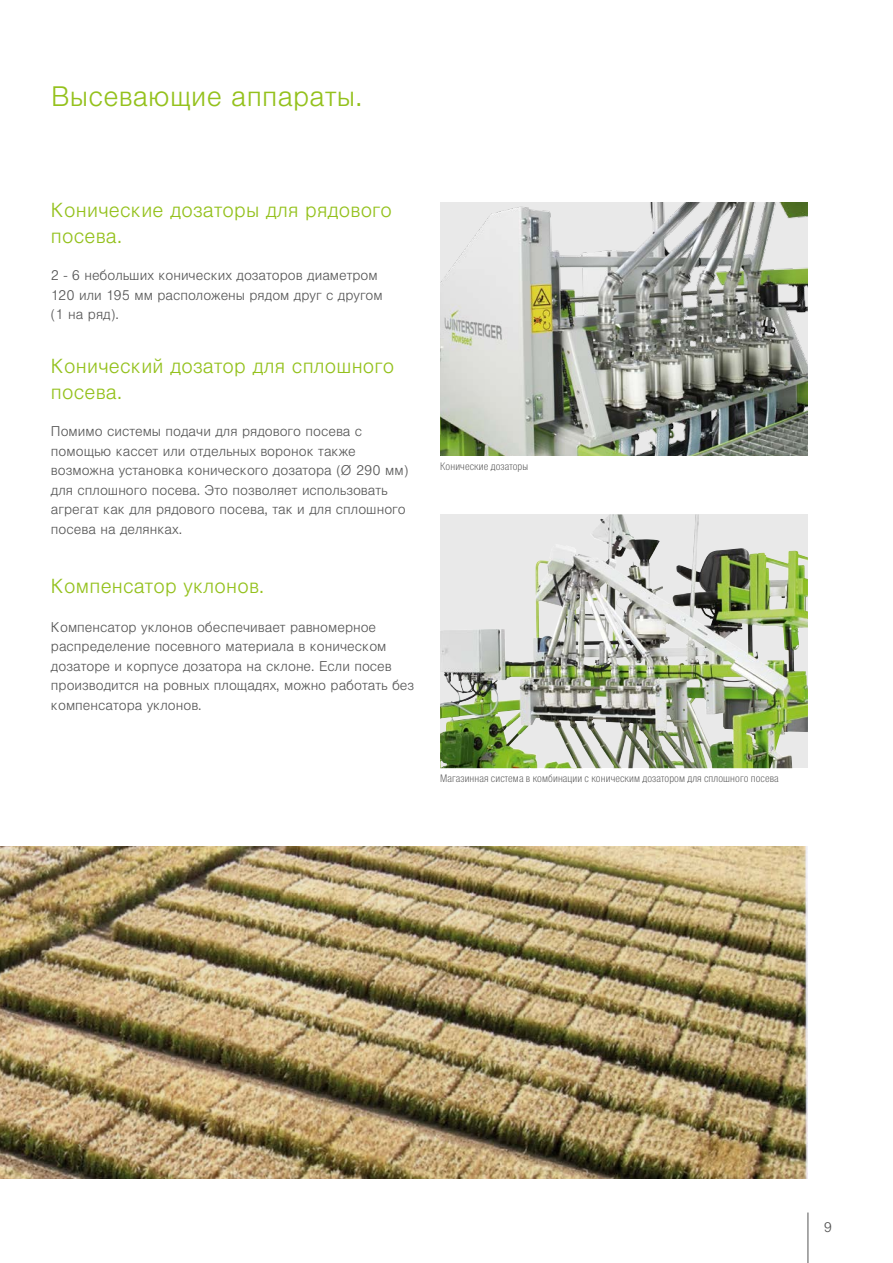
<style>
.page{position:relative;width:893px;height:1263px;background:#fff}
.page>*{position:absolute;margin:0;border:0;box-sizing:border-box;transform-origin:0 0}
.t1{font:300 27px "Nimbus San LOT";letter-spacing:.01em;color:#94c11c}
.t2{font:300 19.5px/25.5px "Nimbus San LOT";letter-spacing:.01em;color:#94c11c}
.t3{font:300 13.5px/19.5px "Nimbus San LOT";color:#565656}
.t4{font:10.5px "Nimbus San LOT Lig Con";letter-spacing:.01em;color:#565656}
</style>
<div class="page">
<hr style="left:808px;top:1212px;width:1px;height:51px;background:#565656">
<img style="left:440px;top:202px;width:368px;height:254px">
<img style="left:440px;top:514px;width:368px;height:254px">
<img style="left:440px;top:514px;width:255px;height:163px">
<img style="left:0;top:846px;width:808px;height:332px">
<h1 class="t1" style="left:51px;top:81px;width:313px">Высевающие аппараты.</h1>
<h2 class="t2" style="left:51px;top:198px;width:343px">Конические дозаторы для рядового посева.</h2>
<p class="t3" style="left:51px;top:266px;width:333px">2 - 6 небольших конических дозаторов диаметром<br>120 или 195 мм расположены рядом друг с другом (1 на ряд).</p>
<h2 class="t2" style="left:51px;top:354px;width:345px">Конический дозатор для сплошного посева.</h2>
<p class="t3" style="left:51px;top:422px;width:359px">Помимо системы подачи для рядового посева с помощью кассет или отдельных воронок также возможна установка конического дозатора (Ø 290 мм) для сплошного посева. Это позволяет использовать агрегат как для рядового посева, так и для сплошного посева на делянках.</p>
<h2 class="t2" style="left:51px;top:573px;width:215px">Компенсатор уклонов.</h2>
<p class="t3" style="left:51px;top:617px;width:365px">Компенсатор уклонов обеспечивает равномерное распределение посевного материала в коническом дозаторе и корпусе дозатора на склоне. Если посев производится на ровных площадях, можно работать без компенсатора уклонов.</p>
<p class="t4" style="left:440px;top:460px;width:90px">Конические дозаторы</p>
<p class="t4" style="left:440px;top:772px;width:340px">Магазинная система в комбинации с коническим дозатором для сплошного посева</p>
<p class="t3" style="left:824px;top:1218px;width:10px">9</p>
</div>
